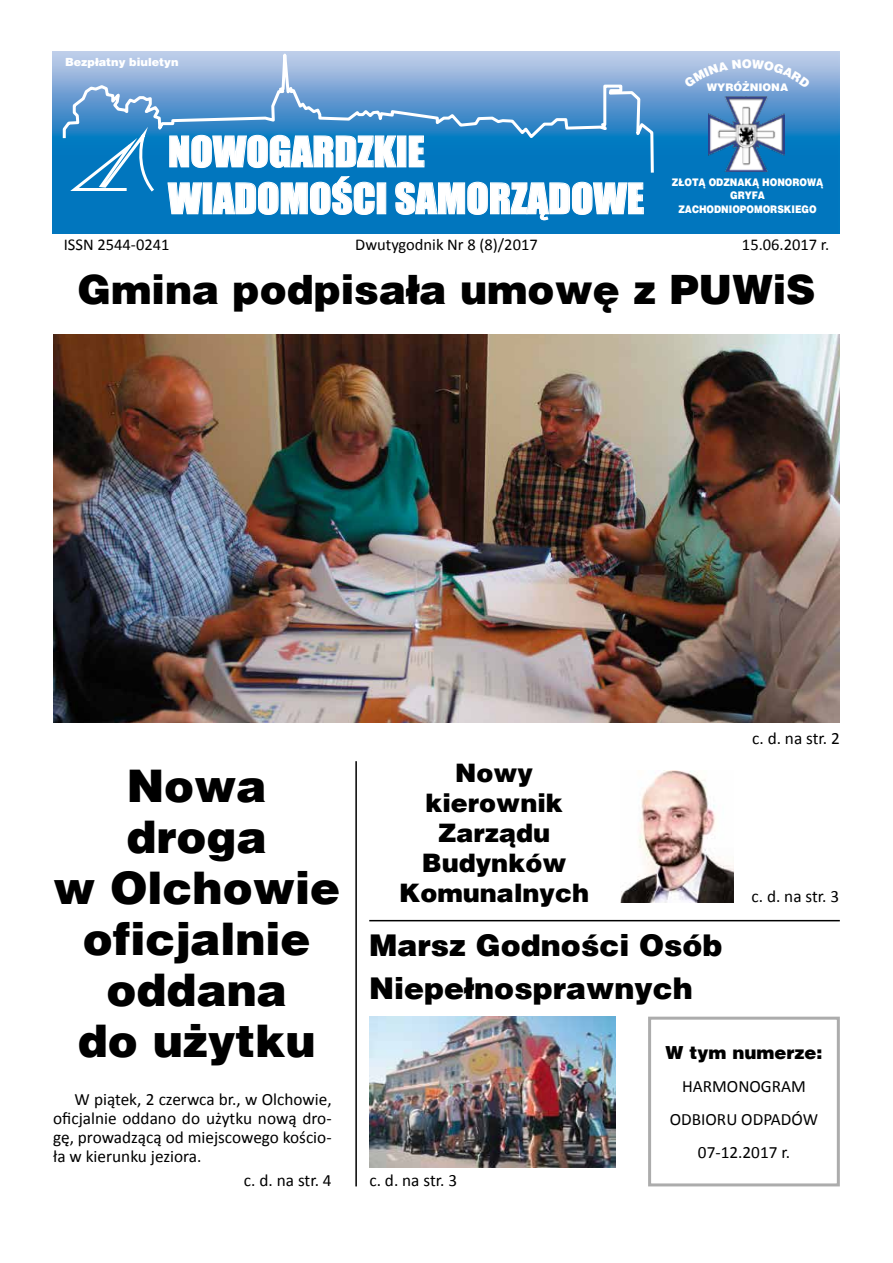
<style>
.page{position:relative;width:893px;height:1263px;background:#fff}
.page>*{position:absolute;margin:0;border:0;box-sizing:border-box;transform-origin:0 0}
.t1{font:900 45px/51px "Switzerland";color:#000;text-align:center}
.t2{font:900 40.5px "Switzerland";color:#000}
.t3{font:39px/47px "Impact";color:#fff;scale:1.05 1}
.t4{font:900 30px/43.5px "Switzerland";color:#000}
.t5{font:900 25.5px/30px "Switzerland";color:#000;text-align:center}
.t6{font:900 18px "Switzerland";color:#000}
.t7{font:17.25px/19px "Calibri";color:#000;text-align:center}
.t8{font:16.5px "Calibri";color:#000}
.t9{font:900 11.25px "Switzerland";color:#fff}
.t10{font:900 10.5px/13.5px "Switzerland";color:#fff;text-align:center;scale:.87 1}
.t11{font:900 10.5px "Switzerland";color:#fff}
</style>
<div class="page">
<img style="left:53px;top:51px;width:786px;height:183px">
<svg style="left:167px;top:176px;width:477px;height:45px;background:#278ac7"></svg>
<svg style="left:63px;top:54px;width:592px;height:122px;background:#5c9dd1"></svg>
<svg style="left:66px;top:130px;width:91px;height:65px;background:#298cc8"></svg>
<img style="left:709px;top:96px;width:75px;height:75px">
<img style="left:53px;top:334px;width:787px;height:389px">
<img style="left:621px;top:770px;width:112px;height:132px">
<img style="left:369px;top:1017px;width:247px;height:150px">
<hr style="left:355px;top:761px;width:2px;height:425px;background:#000">
<div style="left:648px;top:1017px;width:192px;height:169px;border:3px solid #acacac"></div>
<hr style="left:369px;top:920px;width:471px;height:1px;background:#000">
<svg style="left:684px;top:59px;width:127px;height:29px;background:#9cb7de"></svg>
<p class="t9" style="left:65px;top:56px;width:115px">Bezpłatny biuletyn</p>
<h3 class="t3" style="left:168px;top:127px;width:455px">NOWOGARDZKIE<br>WIADOMOŚCI SAMORZĄDOWE</h3>
<p class="t11" style="left:707px;top:81px;width:83px">WYRÓŻNIONA</p>
<p class="t10" style="left:672px;top:176px;width:176px">ZŁOTĄ ODZNAKĄ HONOROWĄ<br>GRYFA<br>ZACHODNIOPOMORSKIEGO</p>
<p class="t8" style="left:64px;top:234px;width:107px">ISSN 2544-0241</p>
<p class="t8" style="left:355px;top:234px;width:184px">Dwutygodnik Nr 8 (8)/2017</p>
<p class="t8" style="left:742px;top:234px;width:89px">15.06.2017 r.</p>
<h2 class="t2" style="left:77px;top:266px;width:740px">Gmina podpisała umowę z PUWiS</h2>
<h1 class="t1" style="left:53px;top:762px;width:289px">Nowa droga<br>w Olchowie oficjalnie oddana<br>do użytku</h1>
<p class="t7" style="left:53px;top:1089px;width:280px;text-align:justify;text-indent:21px">W piątek, 2 czerwca br., w Olchowie, oficjalnie oddano do użytku nową dro&shy;gę, prowadzącą od miejscowego kościo&shy;ła w kierunku jeziora.</p>
<p class="t7" style="left:244px;top:1170px;width:89px">c. d. na str. 4</p>
<h3 class="t5" style="left:399px;top:759px;width:192px">Nowy kierownik<br>Zarządu<br>Budynków<br>Komunalnych</h3>
<h3 class="t4" style="left:369px;top:924px;width:355px">Marsz Godności Osób<br>Niepełnosprawnych</h3>
<p class="t7" style="left:752px;top:728px;width:89px">c. d. na str. 2</p>
<p class="t7" style="left:751px;top:886px;width:89px">c. d. na str. 3</p>
<p class="t7" style="left:369px;top:1170px;width:89px">c. d. na str. 3</p>
<p class="t6" style="left:665px;top:1042px;width:158px">W tym numerze:</p>
<p class="t7" style="left:670px;top:1069px;width:150px;line-height:33px">HARMONOGRAM<br>ODBIORU ODPADÓW<br>07-12.2017 r.</p>
</div>
